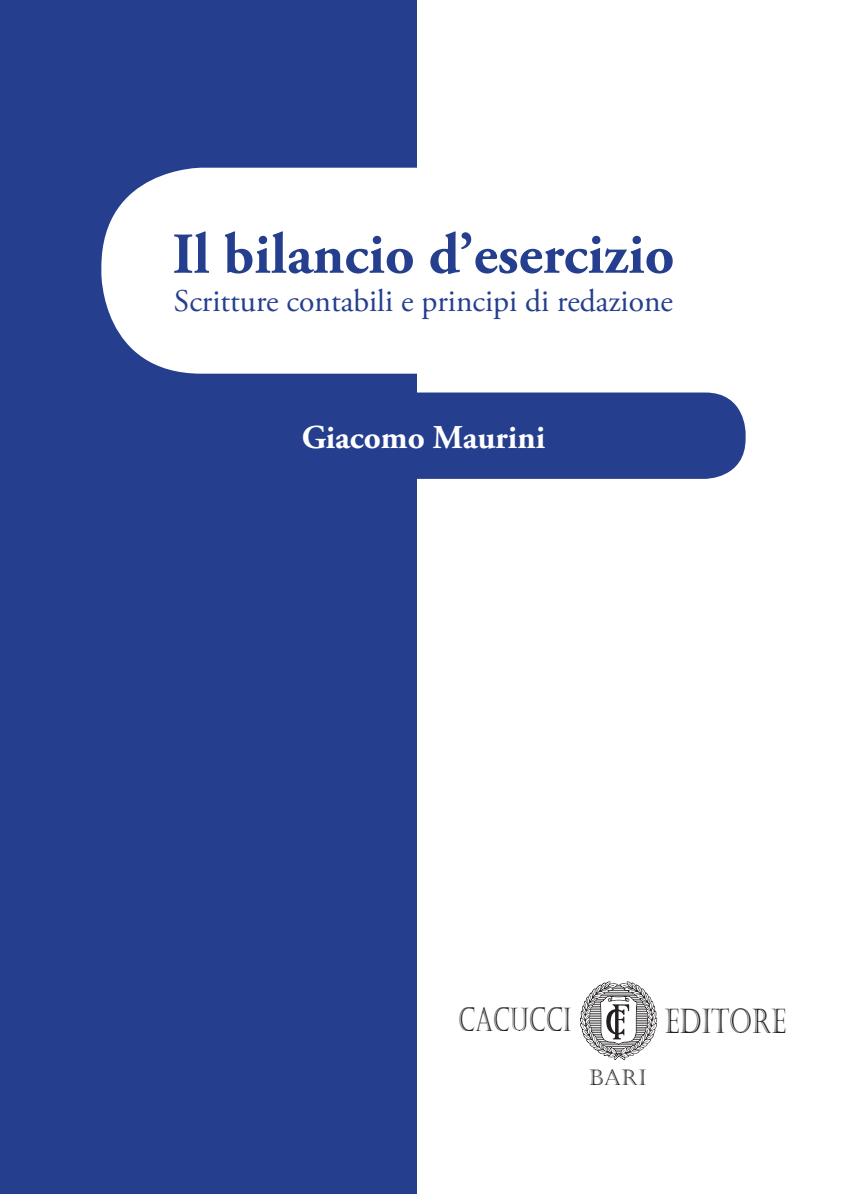
<style>
.page{position:relative;width:847px;height:1194px;background:#fff}
.page>*{position:absolute;margin:0;border:0;box-sizing:border-box;transform-origin:0 0}
.t1{font:700 57.75px "Adobe Garamond Pro";color:#253f8e}
.t2{font:34.48px "Castellar";color:#231f20;scale:.74 1}
.t3{font:700 33.25px "Adobe Garamond Pro";color:#fff}
.t4{font:32.9px "Castellar";color:#231f20;scale:.67 1}
.t5{font:31.5px "Adobe Garamond Pro";color:#253f8e}
.t6{font:21.88px "Castellar";color:#231f20}
</style>
<div class="page">
<div style="left:0;top:0;width:416px;height:1193px;background:#253f8e"></div>
<div style="left:101px;top:168px;width:315px;height:205px;background:#fff"></div>
<div style="left:416px;top:392px;width:329px;height:87px;background:#253f8e"></div>
<svg style="left:580px;top:981px;width:77px;height:79px"></svg>
<h1 class="t1" style="left:172px;top:221px;width:503px">Il bilancio d’esercizio</h1>
<p class="t5" style="left:174px;top:282px;width:500px">Scritture contabili e principi di redazione</p>
<p class="t3" style="left:301px;top:418px;width:245px">Giacomo Maurini</p>
<p class="t4" style="left:458px;top:1001px;width:170px">CACUCCI</p>
<p class="t2" style="left:664px;top:1001px;width:165px">EDITORE</p>
<p class="t6" style="left:588px;top:1064px;width:59px">BARI</p>
</div>
